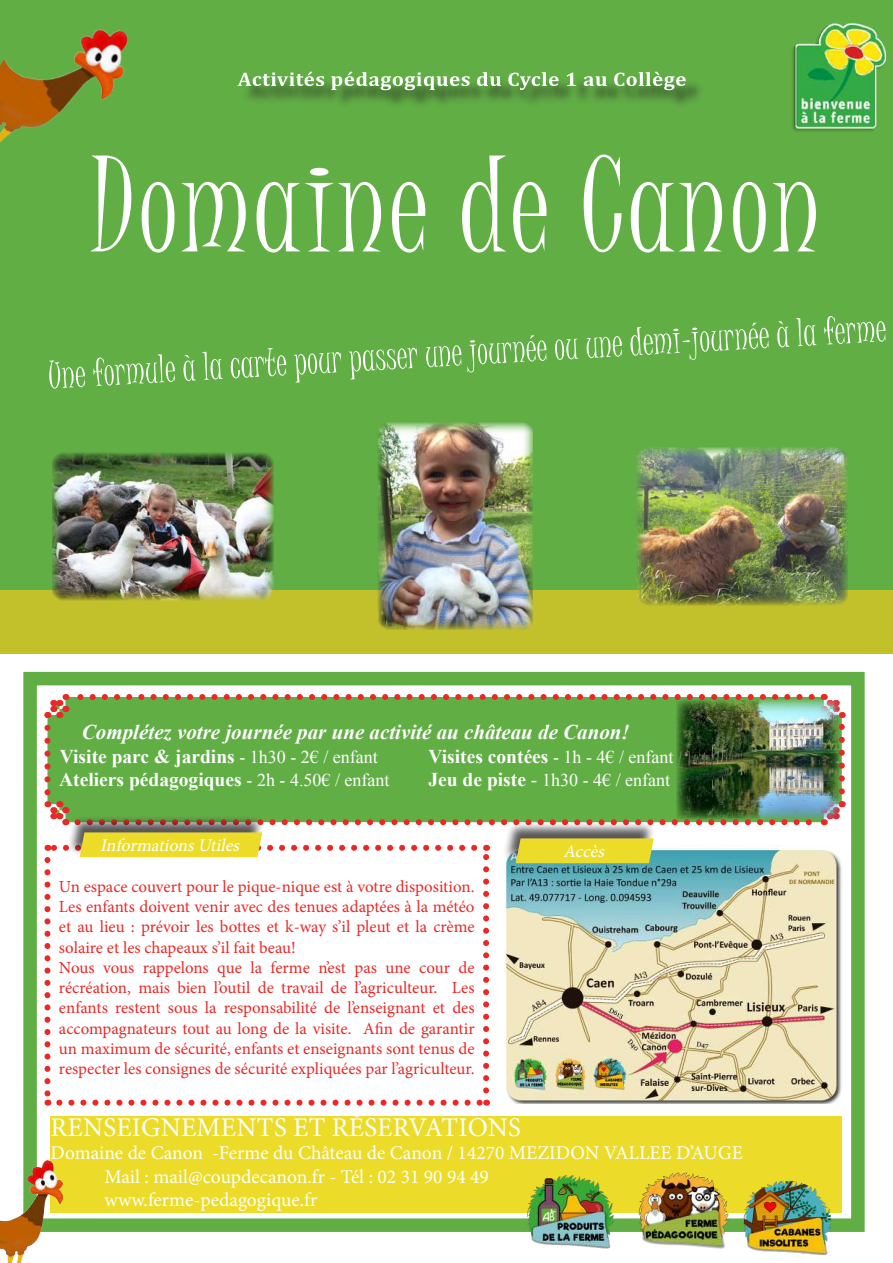
<style>
.page{position:relative;width:893px;height:1263px;background:#fff}
.page>*{position:absolute;margin:0;border:0;box-sizing:border-box;transform-origin:0 0}
.t1{font:27px "Minion Pro";letter-spacing:.01em;color:#fff}
.t2{font:italic 700 21px "Times New Roman";color:#fff}
.t3{font:19.5px/23.4px "Minion Pro";color:#fff}
.t4{font:700 19.5px "Times New Roman";color:#fff}
.t5{font:18px "Times New Roman";color:#fff}
.t6{font:italic 17.85px "Minion Pro";color:#fff}
.t7{font:16.8px/20.2px "Minion Pro";color:#ea2827}
.s1{font-weight:400;font-size:18px}
.s2{font-weight:700;font-size:19.5px}
.s3{font-size:19.5px}
</style>
<div class="page">
<div style="left:50px;top:1116px;width:792px;height:97px;background:#ecdc29"></div>
<div style="left:0;top:0;width:893px;height:630px;background:#61ae45"></div>
<div style="left:241px;top:75px;width:463px;height:34px;background:#231f20;opacity:.75"></div>
<svg style="left:238px;top:72px;width:448px;height:18px"></svg>
<svg style="left:49px;top:316px;width:837px;height:73px"></svg>
<svg style="left:90px;top:155px;width:726px;height:98px"></svg>
<div style="left:0;top:590px;width:893px;height:63px;background:#c3c12b"></div>
<div style="left:23px;top:672px;width:842px;height:560px;border:14px solid #61ae45"></div>
<img style="left:734px;top:1165px;width:117px;height:90px">
<img style="left:633px;top:1172px;width:101px;height:77px">
<img style="left:527px;top:1176px;width:86px;height:73px">
<div style="left:47px;top:697px;width:795px;height:118px;background:#61ae45"></div>
<svg style="left:44px;top:728px;width:24px;height:97px"></svg>
<svg style="left:78px;top:801px;width:765px;height:24px;background:#75a84e"></svg>
<svg style="left:821px;top:694px;width:24px;height:97px"></svg>
<svg style="left:47px;top:694px;width:765px;height:24px;background:#81a654"></svg>
<img style="left:0;top:1160px;width:62px;height:103px">
<img style="left:677px;top:699px;width:163px;height:121px">
<div style="left:67px;top:815px;width:197px;height:41px;background:#231f20;opacity:.75"></div>
<svg style="left:44px;top:832px;width:445px;height:274px"></svg>
<img style="left:378px;top:423px;width:155px;height:207px">
<img style="left:637px;top:447px;width:211px;height:158px">
<img style="left:0;top:29px;width:143px;height:149px">
<img style="left:505px;top:846px;width:337px;height:257px">
<div style="left:503px;top:821px;width:153px;height:41px;background:#231f20;opacity:.75"></div>
<svg style="left:516px;top:838px;width:138px;height:25px;background:#e5d72d"></svg>
<img style="left:792px;top:23px;width:95px;height:108px">
<img style="left:52px;top:452px;width:222px;height:148px">
<p class="t2" style="left:82px;top:718px;width:549px">Complétez votre journée par une activité au château de Canon!</p>
<p class="t4" style="left:60px;top:742px;width:319px">Visite parc &amp; jardins <span class="s1">- 1h30 - 2€ / enfant</span></p>
<p class="t4" style="left:428px;top:742px;width:247px">Visites contées <span class="s1">- 1h - 4€ / enfant</span></p>
<p class="t4" style="left:59px;top:766px;width:332px">Ateliers pédagogiques <span class="s1">- 2h - 4.50€ / enfant</span></p>
<p class="t5" style="left:428px;top:767px;width:243px"><span class="s2">Jeu de piste</span> <span class="s3">-</span> 1h30 - 4€ / enfant</p>
<p class="t6" style="left:100px;top:834px;width:145px">InformationsUtiles</p>
<p class="t6" style="left:563px;top:840px;width:47px">Accès</p>
<p class="t7" style="left:59px;top:876px;width:417px">Un espace couvert pour le pique-nique est à votre disposition.<br>Les enfants doivent venir avec des tenues adaptées à la météo et au lieu : prévoir les bottes et k-way s’il pleut et la crème solaire et les chapeaux s’il fait beau!<br>Nous vous rappelons que la ferme n’est pas une cour de récréation, mais bien l’outil de travail de l’agriculteur. Les enfants restent sous la responsabilité de l’enseignant et des accompagnateurs tout au long de la visite. Afin de garantir un maximum de sécurité, enfants et enseignants sont tenus de respecter les consignes de sécurité expliquées par l’agriculteur.</p>
<h1 class="t1" style="left:51px;top:1109px;width:472px">RENSEIGNEMENTS ET RÉSERVATIONS</h1>
<p class="t3" style="left:104px;top:1141px;width:640px;text-indent:-54px">Domaine de Canon -Ferme du Château de Canon / 14270 MEZIDON VALLEE D’AUGE<br>Mail : mail@coupdecanon.fr - Tél : 02 31 90 94 49<br>www.ferme-pedagogique.fr</p>
</div>
